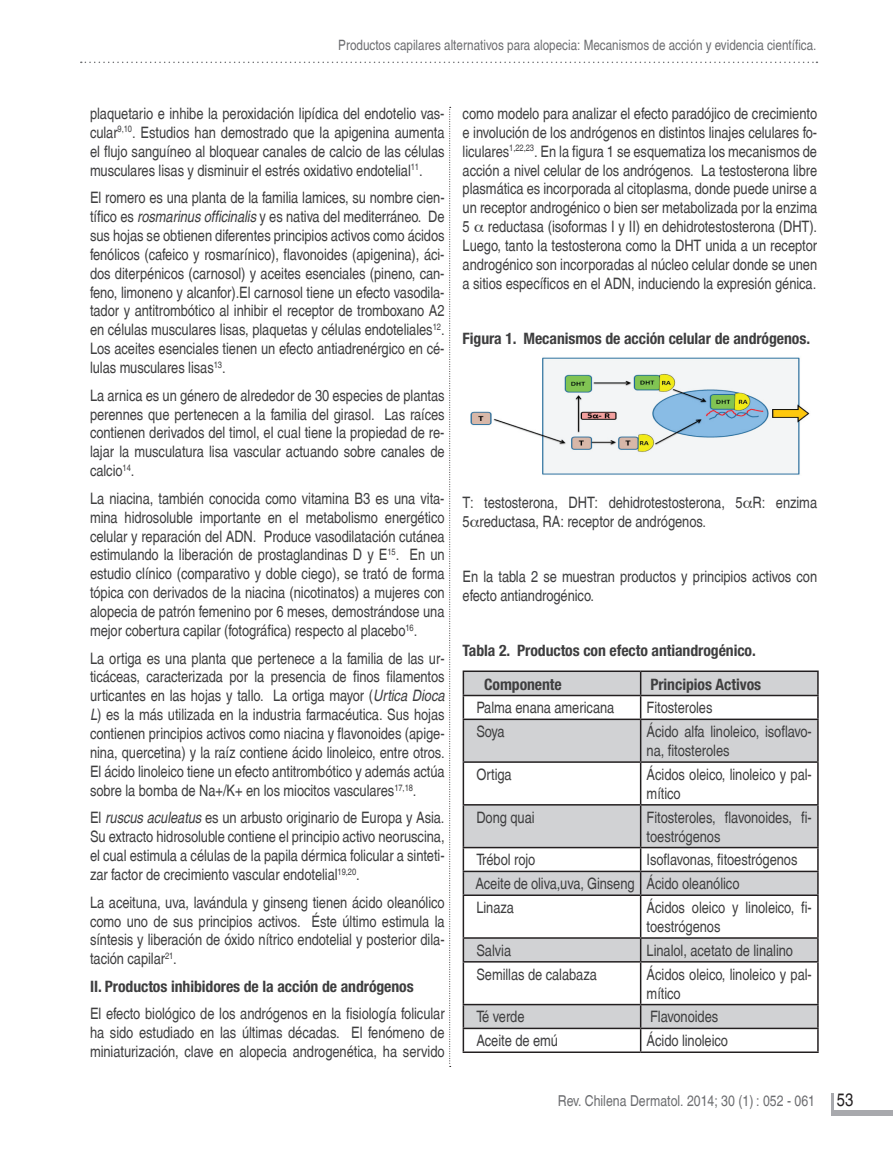
<style>
.page{position:relative;width:893px;height:1149px;background:#fff}
.page>*{position:absolute;margin:0;border:0;box-sizing:border-box;transform-origin:0 0}
.t1{font:condensed 15.75px/18.9px "Helvetica Com";letter-spacing:-.005em;color:#3e3e3f;text-align:justify}
.t2{font:700 condensed 15.75px/33.5px "Helvetica Neue";letter-spacing:-.005em;color:#3e3e3f}
.t3{font:condensed 15px "Helvetica Com";color:#6c6d70}
.t4{font:condensed 14.25px "Helvetica Com";color:#6c6d70}
.s1{font-style:italic}
.s2{font-size:18px;color:#231f20}
</style>
<div class="page">
<svg style="left:81px;top:62px;width:736px;height:1px"></svg>
<div style="left:831px;top:1109px;width:62px;height:6px;background:#a8a9ad"></div>
<svg style="left:831px;top:1093px;width:2px;height:16px"></svg>
<svg style="left:449px;top:107px;width:2px;height:957px"></svg>
<svg style="left:464px;top:671px;width:353px;height:356px;fill:#d1d2d4"></svg>
<hr style="left:463px;top:670px;width:178px;height:1px;background:#231f20">
<hr style="left:641px;top:670px;width:178px;height:1px;background:#231f20">
<hr style="left:817px;top:671px;width:2px;height:23px;background:#231f20">
<hr style="left:463px;top:694px;width:178px;height:2px;background:#231f20">
<svg style="left:463px;top:671px;width:1px;height:47px"></svg>
<hr style="left:641px;top:694px;width:178px;height:2px;background:#231f20">
<svg style="left:640px;top:671px;width:1px;height:47px"></svg>
<hr style="left:817px;top:696px;width:2px;height:22px;background:#231f20">
<hr style="left:463px;top:718px;width:178px;height:1px;background:#231f20">
<hr style="left:463px;top:719px;width:1px;height:42px;background:#231f20">
<hr style="left:641px;top:718px;width:178px;height:1px;background:#231f20">
<hr style="left:640px;top:719px;width:1px;height:42px;background:#231f20">
<hr style="left:817px;top:719px;width:2px;height:42px;background:#231f20">
<hr style="left:463px;top:761px;width:178px;height:1px;background:#231f20">
<hr style="left:463px;top:762px;width:1px;height:41px;background:#231f20">
<hr style="left:641px;top:761px;width:178px;height:1px;background:#231f20">
<hr style="left:640px;top:762px;width:1px;height:41px;background:#231f20">
<hr style="left:817px;top:762px;width:2px;height:41px;background:#231f20">
<hr style="left:463px;top:803px;width:178px;height:2px;background:#231f20">
<hr style="left:463px;top:805px;width:1px;height:41px;background:#231f20">
<hr style="left:641px;top:803px;width:178px;height:2px;background:#231f20">
<hr style="left:640px;top:805px;width:1px;height:41px;background:#231f20">
<hr style="left:817px;top:805px;width:2px;height:41px;background:#231f20">
<hr style="left:463px;top:846px;width:178px;height:2px;background:#231f20">
<hr style="left:641px;top:846px;width:178px;height:2px;background:#231f20">
<hr style="left:817px;top:848px;width:2px;height:22px;background:#231f20">
<hr style="left:463px;top:870px;width:178px;height:1px;background:#231f20">
<svg style="left:463px;top:848px;width:1px;height:46px"></svg>
<hr style="left:641px;top:870px;width:178px;height:1px;background:#231f20">
<svg style="left:640px;top:848px;width:1px;height:46px"></svg>
<hr style="left:817px;top:871px;width:2px;height:23px;background:#231f20">
<hr style="left:463px;top:894px;width:178px;height:1px;background:#231f20">
<hr style="left:463px;top:895px;width:1px;height:41px;background:#231f20">
<hr style="left:641px;top:894px;width:178px;height:1px;background:#231f20">
<hr style="left:640px;top:895px;width:1px;height:41px;background:#231f20">
<hr style="left:817px;top:895px;width:2px;height:41px;background:#231f20">
<hr style="left:463px;top:936px;width:178px;height:2px;background:#231f20">
<svg style="left:463px;top:938px;width:1px;height:22px"></svg>
<hr style="left:641px;top:936px;width:178px;height:2px;background:#231f20">
<svg style="left:640px;top:938px;width:1px;height:22px"></svg>
<hr style="left:817px;top:938px;width:2px;height:22px;background:#231f20">
<hr style="left:463px;top:960px;width:178px;height:2px;background:#231f20">
<hr style="left:463px;top:962px;width:1px;height:41px;background:#231f20">
<hr style="left:641px;top:960px;width:178px;height:2px;background:#231f20">
<hr style="left:640px;top:962px;width:1px;height:41px;background:#231f20">
<hr style="left:817px;top:962px;width:2px;height:41px;background:#231f20">
<hr style="left:463px;top:1003px;width:178px;height:1px;background:#231f20">
<hr style="left:641px;top:1003px;width:178px;height:1px;background:#231f20">
<hr style="left:817px;top:1004px;width:2px;height:23px;background:#231f20">
<hr style="left:463px;top:1027px;width:178px;height:1px;background:#231f20">
<svg style="left:463px;top:1004px;width:1px;height:47px"></svg>
<hr style="left:641px;top:1027px;width:178px;height:1px;background:#231f20">
<svg style="left:640px;top:1004px;width:1px;height:47px"></svg>
<hr style="left:817px;top:1028px;width:2px;height:23px;background:#231f20">
<hr style="left:463px;top:1051px;width:178px;height:1px;background:#231f20">
<hr style="left:641px;top:1051px;width:178px;height:1px;background:#231f20">
<img style="left:470px;top:357px;width:340px;height:118px">
<p class="t4" style="left:338px;top:36px;width:480px">Productos capilares alternativos para alopecia: Mecanismos de acción y evidencia científica.</p>
<p class="t1" style="left:90px;top:104px;width:356px">plaquetario e inhibe la peroxidación lipídica del endotelio vas&shy;cular<sup>9,10</sup>. Estudios han demostrado que la apigenina aumenta el flujo sanguíneo al bloquear canales de calcio de las células musculares lisas y disminuir el estrés oxidativo endotelial<sup>11</sup>.</p>
<p class="t1" style="left:90px;top:188px;width:356px">El romero es una planta de la familia lamices, su nombre cien&shy;tífico es <span class="s1">rosmarinus officinalis</span> y es nativa del mediterráneo. De sus hojas se obtienen diferentes principios activos como ácidos fenólicos (cafeico y rosmarínico), flavonoides (apigenina), áci&shy;dos diterpénicos (carnosol) y aceites esenciales (pineno, can&shy;feno, limoneno y alcanfor).El carnosol tiene un efecto vasodila&shy;tador y antitrombótico al inhibir el receptor de tromboxano A2 en células musculares lisas, plaquetas y células endoteliales<sup>12</sup>.<br>Los aceites esenciales tienen un efecto antiadrenérgico en cé&shy;lulas musculares lisas<sup>13</sup>.</p>
<p class="t1" style="left:90px;top:385px;width:356px">La arnica es un género de alrededor de 30 especies de plantas perennes que pertenecen a la familia del girasol. Las raíces contienen derivados del timol, el cual tiene la propiedad de re&shy;lajar la musculatura lisa vascular actuando sobre canales de calcio<sup>14</sup>.</p>
<p class="t1" style="left:90px;top:488px;width:356px">La niacina, también conocida como vitamina B3 es una vita&shy;mina hidrosoluble importante en el metabolismo energético celular y reparación del ADN. Produce vasodilatación cutánea estimulando la liberación de prostaglandinas D y E<sup>15</sup>. En un estudio clínico (comparativo y doble ciego), se trató de forma tópica con derivados de la niacina (nicotinatos) a mujeres con alopecia de patrón femenino por 6 meses, demostrándose una mejor cobertura capilar (fotográfica) respecto al placebo<sup>16</sup>.</p>
<p class="t1" style="left:90px;top:648px;width:356px">La ortiga es una planta que pertenece a la familia de las ur&shy;ticáceas, caracterizada por la presencia de finos filamentos urticantes en las hojas y tallo. La ortiga mayor (<span class="s1">Urtica Dioca L</span>) es la más utilizada en la industria farmacéutica. Sus hojas contienen principios activos como niacina y flavonoides (apige&shy;nina, quercetina) y la raíz contiene ácido linoleico, entre otros.<br>El ácido linoleico tiene un efecto antitrombótico y además actúa sobre la bomba de Na+/K+ en los miocitos vasculares<sup>17,18</sup>.</p>
<p class="t1" style="left:90px;top:808px;width:356px">El <span class="s1">ruscus aculeatus</span> es un arbusto originario de Europa y Asia.<br>Su extracto hidrosoluble contiene el principio activo neoruscina, el cual estimula a células de la papila dérmica folicular a sinteti&shy;zar factor de crecimiento vascular endotelial<sup>19,20</sup>.</p>
<p class="t1" style="left:90px;top:892px;width:356px">La aceituna, uva, lavándula y ginseng tienen ácido oleanólico como uno de sus principios activos. Éste último estimula la síntesis y liberación de óxido nítrico endotelial y posterior dila&shy;tación capilar<sup>21</sup>.</p>
<p class="t2" style="left:90px;top:968px;width:325px">II. Productos inhibidores de la acción de andrógenos</p>
<p class="t1" style="left:90px;top:1003px;width:356px">El efecto biológico de los andrógenos en la fisiología folicular ha sido estudiado en las últimas décadas. El fenómeno de miniaturización, clave en alopecia androgenética, ha servido</p>
<p class="t1" style="left:463px;top:104px;width:356px">como modelo para analizar el efecto paradójico de crecimiento e involución de los andrógenos en distintos linajes celulares fo&shy;liculares<sup>1,22,23</sup>. En la figura 1 se esquematiza los mecanismos de acción a nivel celular de los andrógenos. La testosterona libre plasmática es incorporada al citoplasma, donde puede unirse a un receptor androgénico o bien ser metabolizada por la enzima 5 reductasa (isoformas I y II) en dehidrotestosterona (DHT).<br>Luego, tanto la testosterona como la DHT unida a un receptor androgénico son incorporadas al núcleo celular donde se unen a sitios específicos en el ADN, induciendo la expresión génica.</p>
<p class="t2" style="left:463px;top:321px;width:349px">Figura 1. Mecanismos de acción celular de andrógenos.</p>
<p class="t1" style="left:463px;top:493px;width:356px">T: testosterona, DHT: dehidrotestosterona, 5 R: enzima<br>5 reductasa, RA: receptor de andrógenos.</p>
<p class="t1" style="left:463px;top:567px;width:356px">En la tabla 2 se muestran productos y principios activos con efecto antiandrogénico.</p>
<p class="t2" style="left:484px;top:633px;width:273px;text-indent:-22px">Tabla 2. Productos con efecto antiandrogénico.<br>Componente</p>
<p class="t2" style="left:650px;top:666px;width:112px">Principios Activos</p>
<p class="t1" style="left:476px;top:698px;width:140px">Palma enana americana</p>
<p class="t1" style="left:647px;top:698px;width:67px">Fitosteroles</p>
<p class="t1" style="left:476px;top:721px;width:30px">Soya</p>
<p class="t1" style="left:647px;top:721px;width:167px">Ácido alfa linoleico, isoflavo&shy;na, fitosteroles</p>
<p class="t1" style="left:476px;top:764px;width:37px">Ortiga</p>
<p class="t1" style="left:647px;top:764px;width:167px">Ácidos oleico, linoleico y pal&shy;mítico</p>
<p class="t1" style="left:476px;top:807px;width:60px">Dong quai</p>
<p class="t1" style="left:647px;top:807px;width:167px">Fitosteroles, flavonoides, fi&shy;toestrógenos</p>
<p class="t1" style="left:476px;top:850px;width:61px">Trébol rojo</p>
<p class="t1" style="left:475px;top:847px;width:324px;line-height:23.9px;text-align:left;text-indent:171px">Isoflavonas, fitoestrógenos<br>Aceite de oliva,uva, Ginseng Ácido oleanólico<br>Linaza</p>
<p class="t1" style="left:647px;top:897px;width:167px">Ácidos oleico y linoleico, fi&shy;toestrógenos</p>
<p class="t1" style="left:476px;top:940px;width:36px">Salvia</p>
<p class="t1" style="left:647px;top:940px;width:148px">Linalol, acetato de linalino</p>
<p class="t1" style="left:476px;top:964px;width:122px">Semillas de calabaza</p>
<p class="t1" style="left:647px;top:964px;width:167px">Ácidos oleico, linoleico y pal&shy;mítico</p>
<p class="t1" style="left:476px;top:1006px;width:50px">Té verde</p>
<p class="t1" style="left:650px;top:1006px;width:70px">Flavonoides</p>
<p class="t1" style="left:476px;top:1030px;width:83px">Aceite de emú</p>
<p class="t1" style="left:647px;top:1030px;width:83px">Ácido linoleico</p>
<p class="t3" style="left:558px;top:1090px;width:297px">Rev. Chilena Dermatol. 2014; 30 (1) : 052 - 061 <span class="s2">53</span></p>
</div>
